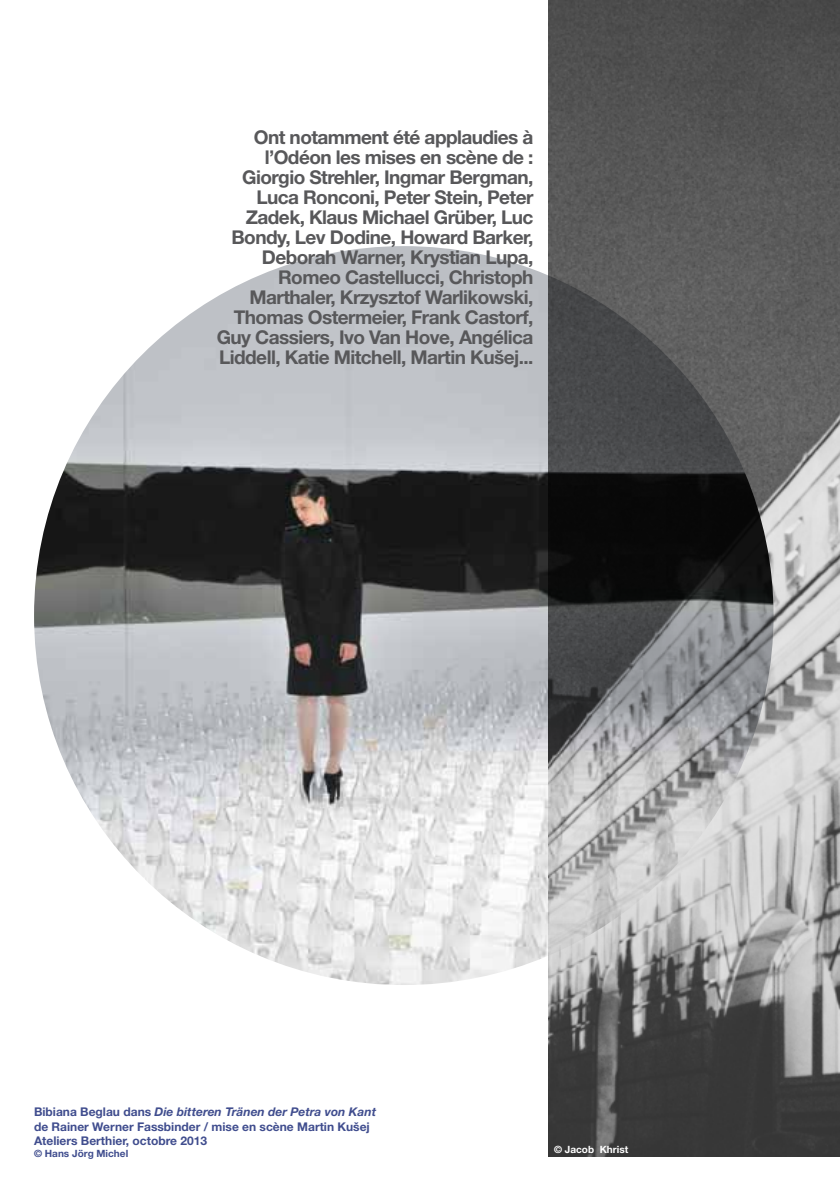
<style>
.page{position:relative;width:840px;height:1191px;background:#fff}
.page>*{position:absolute;margin:0;border:0;box-sizing:border-box;transform-origin:0 0}
.t1{font:700 19px/20px "Helvetica Neue LT Std";letter-spacing:-.03em;color:#58585a;text-align:right}
.t2{font:700 12px/14.4px "Helvetica Neue LT Std";color:#404d8e}
.t3{font:700 10px "Helvetica Neue LT Std";color:#404d8e}
.t4{font:700 10px "Helvetica Neue LT Std";color:#fff}
.s1{font-style:italic}
</style>
<div class="page">
<img style="left:548px;top:0;width:291px;height:1157px">
<img style="left:34px;top:246px;width:739px;height:739px;border-radius:369px">
<p class="t1" style="left:216px;top:127px;width:318px">Ont notamment été applaudies à l’Odéon les mises en scène de :<br>Giorgio Strehler, Ingmar Bergman, Luca Ronconi, Peter Stein, Peter Zadek, Klaus Michael Grüber, Luc Bondy, Lev Dodine, Howard Barker, Deborah Warner, Krystian Lupa, Romeo Castellucci, Christoph Marthaler, Krzysztof Warlikowski, Thomas Ostermeier, Frank Castorf, Guy Cassiers, Ivo Van Hove, Angélica Liddell, Katie Mitchell, Martin Kušej...</p>
<p class="t2" style="left:34px;top:1104px;width:343px">Bibiana Beglau dans <span class="s1">Die bitteren Tränen der Petra von Kant </span>de Rainer Werner Fassbinder / mise en scène Martin Kušej<br>Ateliers Berthier, octobre 2013</p>
<p class="t3" style="left:34px;top:1147px;width:96px">© Hans Jörg Michel</p>
<p class="t4" style="left:553px;top:1143px;width:76px">© Jacob Khrist</p>
</div>
